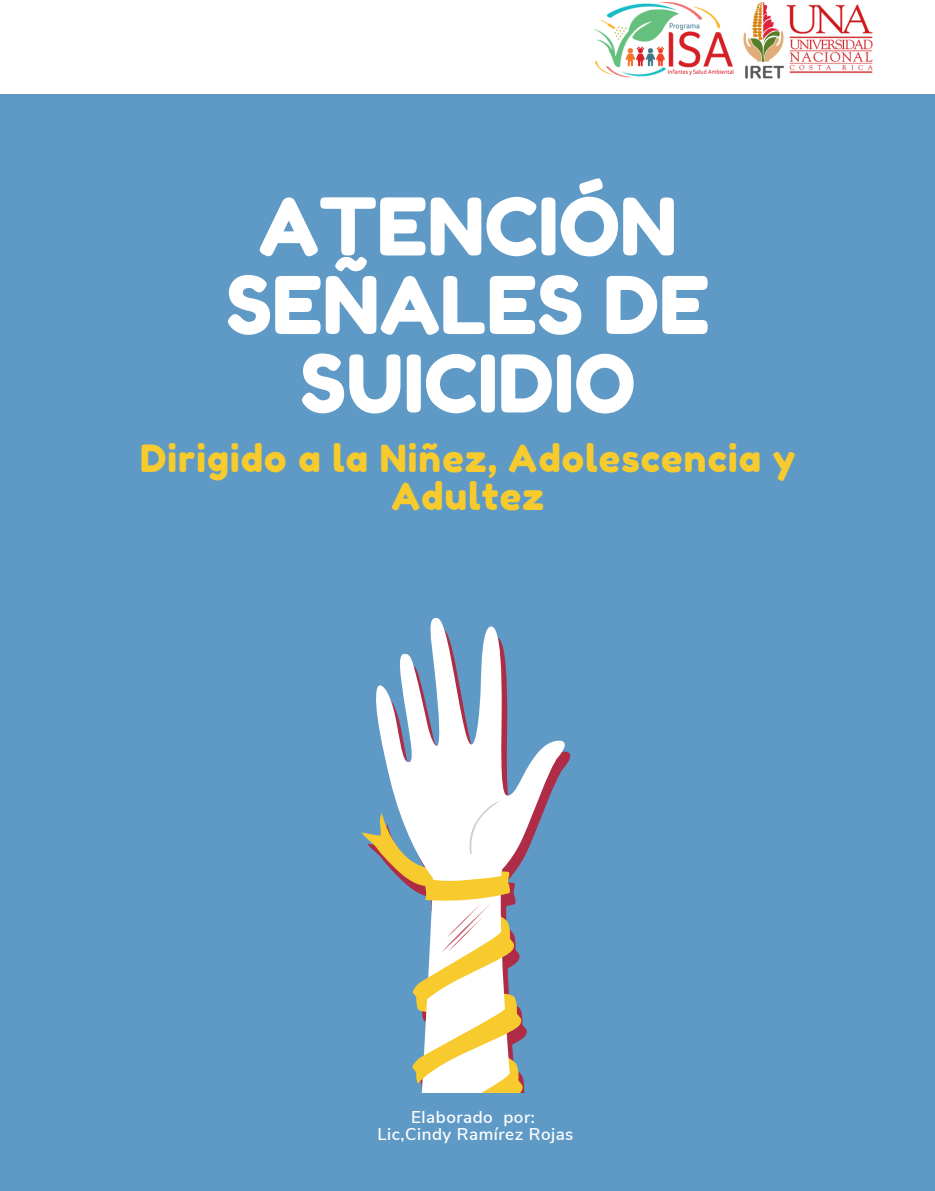
<style>
.page{position:relative;width:935px;height:1191px;background:#fff}
.page>*{position:absolute;margin:0;border:0;box-sizing:border-box;transform-origin:0 0}
.t1{font:79.2px/78.4px "Fredoka One";color:#fff;text-align:center}
.t2{font:37.5px/37px "Fredoka One";letter-spacing:.03em;color:#f7cb2d;text-align:center}
.t3{font:600 16.95px "Nunito Sans";letter-spacing:.03em;color:#fff}
</style>
<div class="page">
<div style="left:0;top:0;width:935px;height:1190px;background:#5f9ac6"></div>
<svg style="left:376px;top:618px;width:192px;height:416px"></svg>
<svg style="left:362px;top:801px;width:164px;height:291px"></svg>
<div style="left:0;top:0;width:935px;height:93px;background:#fff"></div>
<img style="left:783px;top:0;width:95px;height:76px">
<img style="left:594px;top:3px;width:139px;height:78px">
<img style="left:744px;top:3px;width:39px;height:78px">
<p class="t1" style="left:226px;top:187px;width:485px">ATENCIÓN<br>SEÑALES DE<br>SUICIDIO</p>
<p class="t2" style="left:140px;top:440px;width:657px">Dirigido a la Niñez, Adolescencia y<br>Adultez</p>
<p class="t3" style="left:411px;top:1105px;width:125px">Elaborado por:</p>
<p class="t3" style="left:377px;top:1122px;width:197px">Lic,Cindy Ramírez Rojas</p>
</div>
